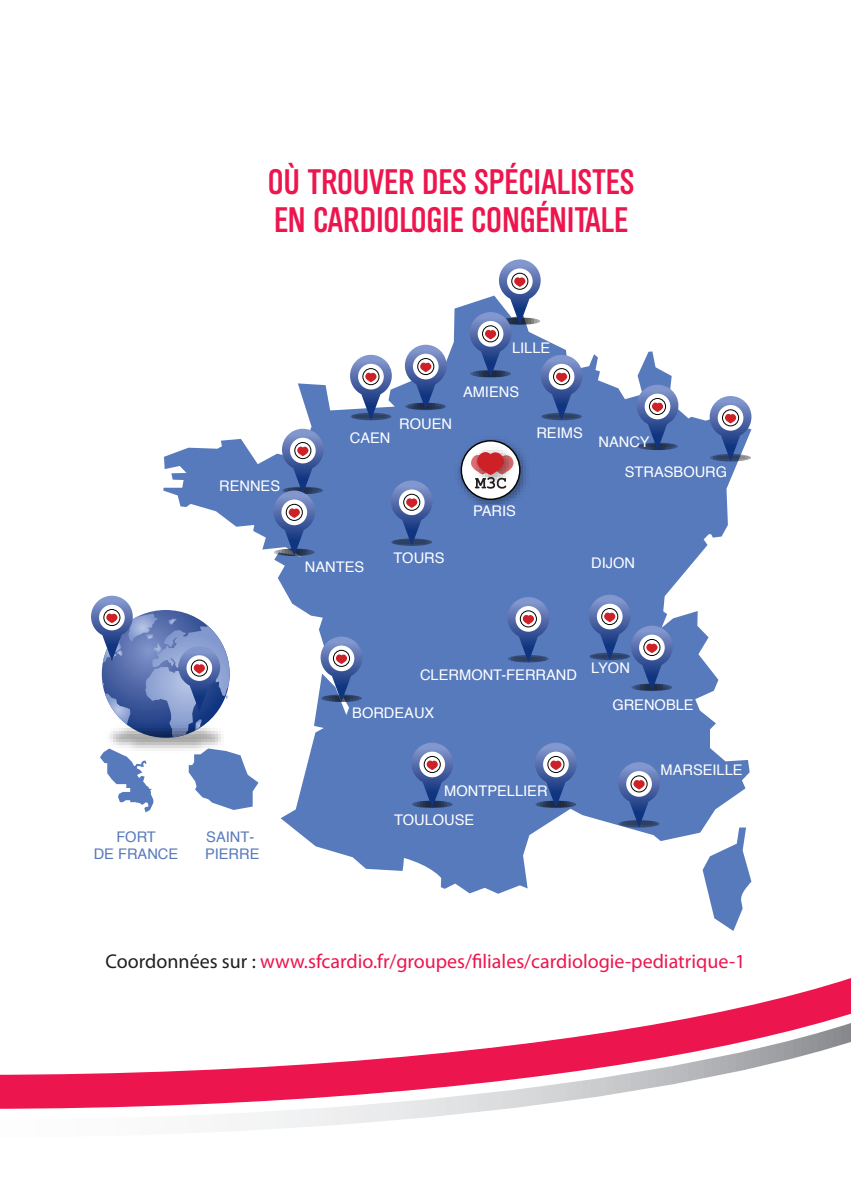
<style>
.page{position:relative;width:851px;height:1191px;background:#fff}
.page>*{position:absolute;margin:0;border:0;box-sizing:border-box;transform-origin:0 0}
.t1{font:34px "Cg Alpin Gth No 3";color:#ed154e}
.t2{font:20px "Myriad Pro";color:#ed154e}
.t3{font:14.6px "Helvetica";color:#fff}
.t4{font:14.6px/17.6px "Helvetica";color:#5679bd;text-align:center}
.s1{color:#231f20}
</style>
<div class="page">
<svg style="left:0;top:1108px;width:511px;height:22px"></svg>
<svg style="left:0;top:978px;width:850px;height:130px"></svg>
<svg style="left:163px;top:295px;width:588px;height:598px;fill:#577abd"></svg>
<svg style="left:702px;top:827px;width:49px;height:104px"></svg>
<img style="left:453px;top:433px;width:82px;height:79px">
<svg style="left:461px;top:441px;width:58px;height:58px"></svg>
<div style="left:460px;top:440px;width:60px;height:60px;border:1px solid #040503;border-radius:50%"></div>
<img style="left:470px;top:445px;width:47px;height:44px">
<svg style="left:471px;top:449px;width:42px;height:39px"></svg>
<svg style="left:350px;top:413px;width:41px;height:7px"></svg>
<svg style="left:350px;top:355px;width:42px;height:39px"></svg>
<svg style="left:405px;top:403px;width:41px;height:7px"></svg>
<svg style="left:405px;top:345px;width:41px;height:39px"></svg>
<svg style="left:499px;top:317px;width:41px;height:8px"></svg>
<svg style="left:499px;top:259px;width:41px;height:40px"></svg>
<svg style="left:470px;top:370px;width:41px;height:7px"></svg>
<svg style="left:469px;top:312px;width:42px;height:39px"></svg>
<svg style="left:541px;top:413px;width:41px;height:7px"></svg>
<svg style="left:540px;top:355px;width:42px;height:39px"></svg>
<svg style="left:637px;top:443px;width:41px;height:7px"></svg>
<svg style="left:636px;top:385px;width:42px;height:39px"></svg>
<svg style="left:710px;top:454px;width:41px;height:7px"></svg>
<svg style="left:709px;top:396px;width:42px;height:39px"></svg>
<svg style="left:282px;top:487px;width:41px;height:7px"></svg>
<svg style="left:282px;top:429px;width:42px;height:39px"></svg>
<svg style="left:274px;top:548px;width:41px;height:8px"></svg>
<svg style="left:273px;top:490px;width:42px;height:40px"></svg>
<svg style="left:391px;top:538px;width:41px;height:8px"></svg>
<svg style="left:391px;top:480px;width:41px;height:40px"></svg>
<svg style="left:321px;top:694px;width:41px;height:8px"></svg>
<svg style="left:323px;top:636px;width:39px;height:40px"></svg>
<svg style="left:508px;top:655px;width:40px;height:7px"></svg>
<svg style="left:507px;top:597px;width:42px;height:39px"></svg>
<svg style="left:631px;top:683px;width:41px;height:8px"></svg>
<svg style="left:588px;top:594px;width:84px;height:71px;background:#7285b8"></svg>
<svg style="left:618px;top:820px;width:41px;height:7px"></svg>
<svg style="left:618px;top:762px;width:42px;height:39px"></svg>
<svg style="left:535px;top:800px;width:41px;height:8px"></svg>
<svg style="left:535px;top:742px;width:41px;height:40px"></svg>
<svg style="left:411px;top:800px;width:41px;height:8px"></svg>
<svg style="left:411px;top:742px;width:42px;height:40px"></svg>
<img style="left:100px;top:625px;width:223px;height:226px">
<svg style="left:91px;top:595px;width:138px;height:142px"></svg>
<p class="t1" style="left:268px;top:162px;width:368px">OÙ TROUVER DES SPÉCIALISTES</p>
<p class="t1" style="left:274px;top:200px;width:355px">EN CARDIOLOGIE CONGÉNITALE</p>
<p class="t3" style="left:512px;top:336px;width:40px">LILLE</p>
<p class="t3" style="left:219px;top:474px;width:62px">RENNES</p>
<p class="t3" style="left:463px;top:380px;width:58px">AMIENS</p>
<p class="t3" style="left:350px;top:426px;width:42px">CAEN</p>
<p class="t3" style="left:399px;top:413px;width:54px">ROUEN</p>
<p class="t3" style="left:536px;top:421px;width:48px">REIMS</p>
<p class="t3" style="left:598px;top:430px;width:53px">NANCY</p>
<p class="t3" style="left:624px;top:460px;width:104px">STRASBOURG</p>
<p class="t3" style="left:473px;top:500px;width:44px">PARIS</p>
<p class="t3" style="left:305px;top:555px;width:61px">NANTES</p>
<p class="t3" style="left:393px;top:547px;width:52px">TOURS</p>
<p class="t3" style="left:591px;top:551px;width:45px">DIJON</p>
<p class="t4" style="left:94px;top:828px;width:86px">FORT<br>DE FRANCE</p>
<p class="t4" style="left:205px;top:828px;width:56px;text-align:left">SAINT-<br>PIERRE</p>
<p class="t3" style="left:420px;top:664px;width:158px">CLERMONT-FERRAND</p>
<p class="t3" style="left:352px;top:702px;width:84px">BORDEAUX</p>
<p class="t3" style="left:591px;top:656px;width:40px">LYON</p>
<p class="t3" style="left:612px;top:693px;width:83px">GRENOBLE</p>
<p class="t3" style="left:444px;top:779px;width:105px">MONTPELLIER</p>
<p class="t3" style="left:394px;top:809px;width:82px">TOULOUSE</p>
<p class="t3" style="left:660px;top:758px;width:84px">MARSEILLE</p>
<p class="t2" style="left:105px;top:948px;width:641px"><span class="s1">Coordonnées sur :</span> www.sfcardio.fr/groupes/filiales/cardiologie-pediatrique-1</p>
</div>
